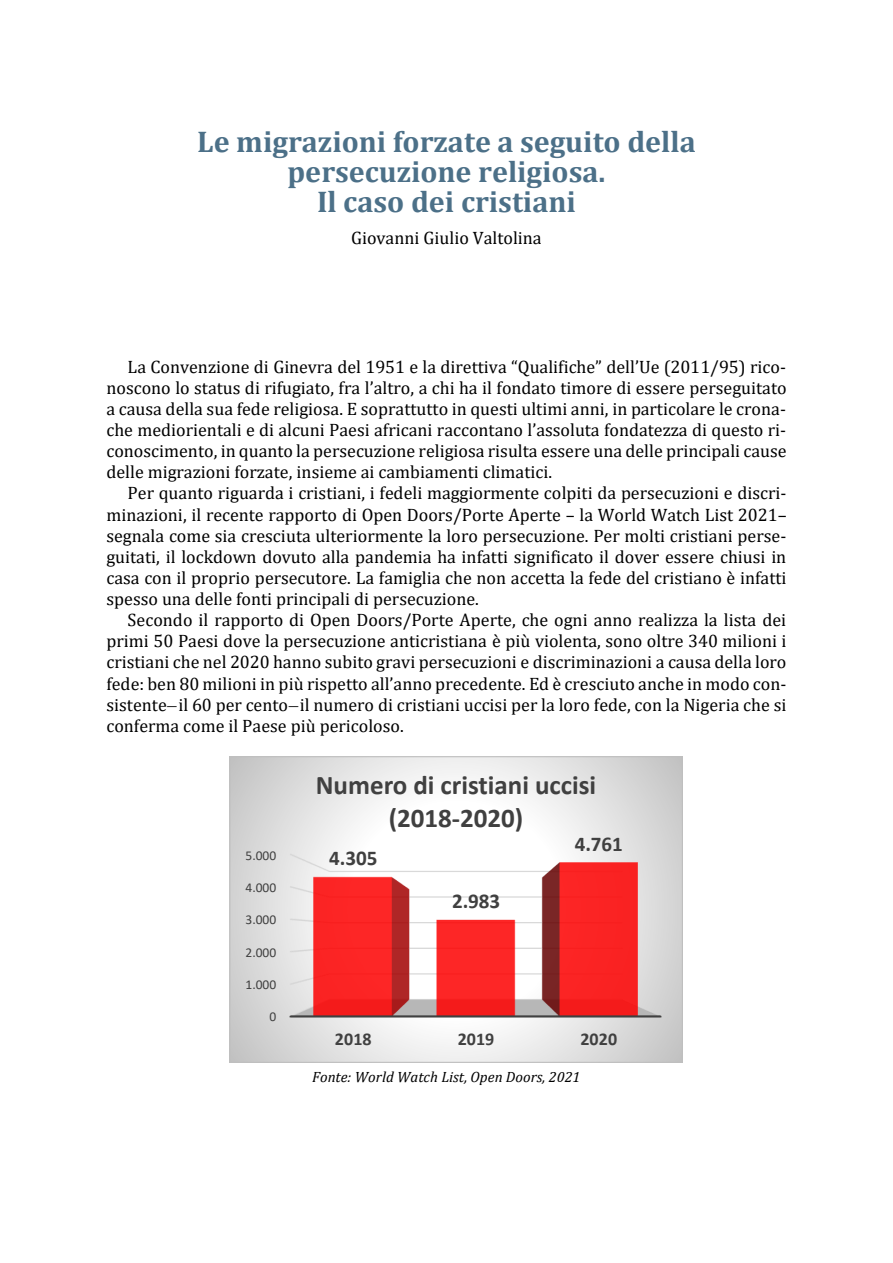
<style>
.page{position:relative;width:893px;height:1263px;background:#fff}
.page>*{position:absolute;margin:0;border:0;box-sizing:border-box;transform-origin:0 0}
.t1{font:700 30px/30px "Cambria";color:#4c7088;text-align:center}
.t2{font:700 27px/33px "Calibri";color:#404040;text-align:center}
.t3{font:700 21px "Calibri";letter-spacing:-.005em;color:#404040}
.t4{font:18px/21.1px "Cambria";color:#000;text-align:justify}
.t5{font:700 18px "Calibri";letter-spacing:.005em;color:#404040}
.t6{font:italic 15px "Cambria";color:#000}
.t7{font:13.5px "Calibri";color:#404040}
</style>
<div class="page">
<svg style="left:231px;top:759px;width:450px;height:302px"></svg>
<img style="left:286px;top:852px;width:380px;height:167px">
<div style="left:229px;top:757px;width:454px;height:306px;border:1px solid #bfbfbf"></div>
<p class="t1" style="left:197px;top:126px;width:500px">Le migrazioni forzate a seguito della persecuzione religiosa.<br>Il caso dei cristiani</p>
<p class="t4" style="left:351px;top:227px;width:192px">Giovanni Giulio Valtolina</p>
<p class="t4" style="left:106px;top:356px;width:682px;text-indent:21px">La Convenzione di Ginevra del 1951 e la direttiva “Qualifiche” dell’Ue (2011/95) rico&shy;noscono lo status di rifugiato, fra l’altro, a chi ha il fondato timore di essere perseguitato a causa della sua fede religiosa. E soprattutto in questi ultimi anni, in particolare le crona&shy;che mediorientali e di alcuni Paesi africani raccontano l’assoluta fondatezza di questo ri&shy;conoscimento, in quanto la persecuzione religiosa risulta essere una delle principali cause delle migrazioni forzate, insieme ai cambiamenti climatici.</p>
<p class="t4" style="left:106px;top:482px;width:682px;text-indent:21px">Per quanto riguarda i cristiani, i fedeli maggiormente colpiti da persecuzioni e discri&shy;minazioni, il recente rapporto di Open Doors/Porte Aperte – la World Watch List 2021– segnala come sia cresciuta ulteriormente la loro persecuzione. Per molti cristiani perse&shy;guitati, il lockdown dovuto alla pandemia ha infatti significato il dover essere chiusi in casa con il proprio persecutore. La famiglia che non accetta la fede del cristiano è infatti spesso una delle fonti principali di persecuzione.</p>
<p class="t4" style="left:106px;top:609px;width:682px;text-indent:21px">Secondo il rapporto di Open Doors/Porte Aperte, che ogni anno realizza la lista dei primi 50 Paesi dove la persecuzione anticristiana è più violenta, sono oltre 340 milioni i cristiani che nel 2020 hanno subito gravi persecuzioni e discriminazioni a causa della loro fede: ben 80 milioni in più rispetto all’anno precedente. Ed è cresciuto anche in modo con&shy;sistente ̶il 60 per cento ̶il numero di cristiani uccisi per la loro fede, con la Nigeria che si conferma come il Paese più pericoloso.</p>
<p class="t7" style="left:246px;top:850px;width:32px">5.000</p>
<p class="t7" style="left:246px;top:882px;width:32px">4.000</p>
<p class="t7" style="left:246px;top:914px;width:32px">3.000</p>
<p class="t7" style="left:246px;top:946px;width:32px">2.000</p>
<p class="t7" style="left:246px;top:979px;width:32px">1.000</p>
<p class="t7" style="left:269px;top:1011px;width:8px">0</p>
<p class="t2" style="left:316px;top:770px;width:282px">Numero di cristiani uccisi (2018-2020)</p>
<p class="t3" style="left:329px;top:850px;width:50px">4.305</p>
<p class="t3" style="left:452px;top:892px;width:50px">2.983</p>
<p class="t3" style="left:575px;top:835px;width:50px">4.761</p>
<p class="t5" style="left:335px;top:1032px;width:38px">2018</p>
<p class="t5" style="left:458px;top:1032px;width:38px">2019</p>
<p class="t5" style="left:580px;top:1032px;width:38px">2020</p>
<p class="t6" style="left:312px;top:1067px;width:270px">Fonte: World Watch List, Open Doors, 2021</p>
</div>
